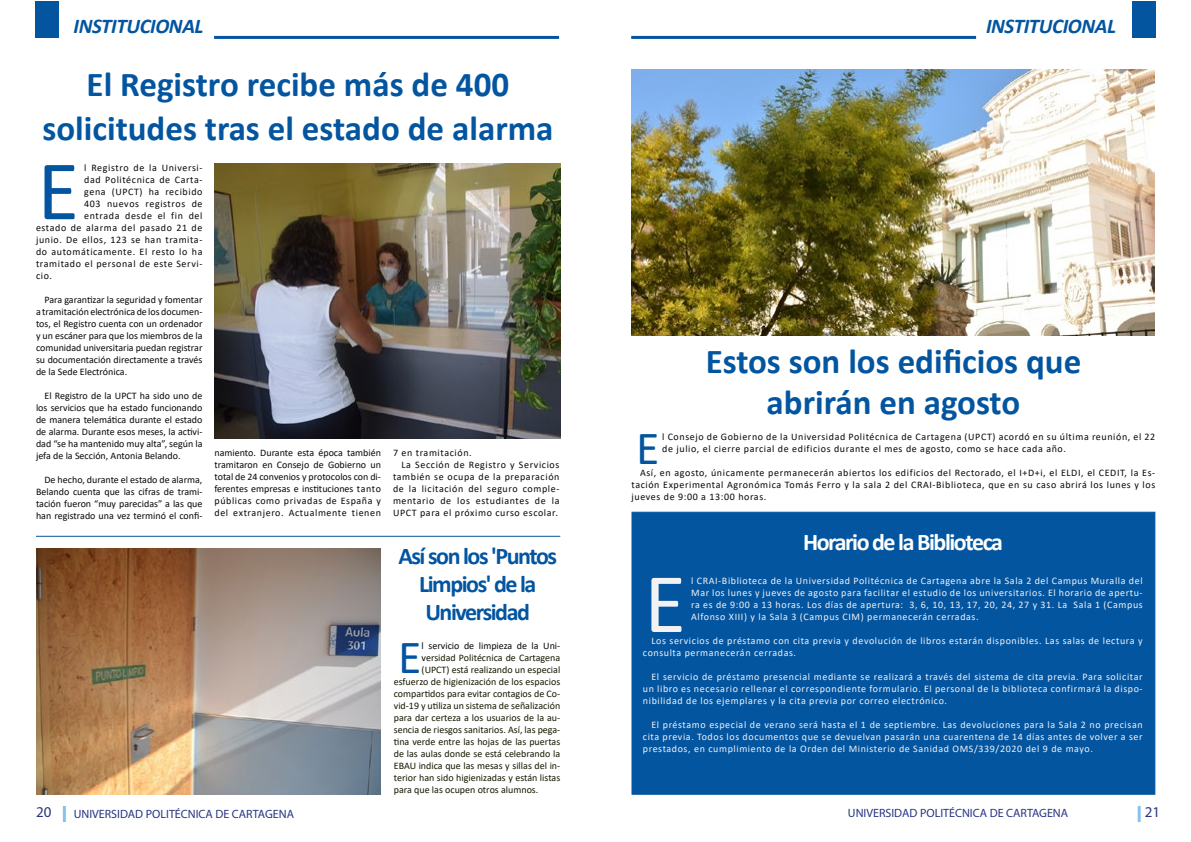
<style>
.page{position:relative;width:1191px;height:842px;background:#fff}
.page>*{position:absolute;margin:0;border:0;box-sizing:border-box;transform-origin:0 0}
.t1{font:85.6px "Calibri";color:#0355a0}
.t2{font:85.6px "Calibri";color:#f2f2f5}
.t3{font:47.8px "Calibri";color:#0355a0}
.t4{font:700 35px/40.7px "Calibri";color:#0355a0;text-align:center}
.t5{font:700 24px/28px "Calibri";letter-spacing:-.06em;color:#0355a0;text-align:center}
.t6{font:700 24px "Calibri";letter-spacing:-.06em;color:#fff}
.t7{font:italic 700 21px "Calibri";letter-spacing:-.02em;color:#0355a0}
.t8{font:15px "Myriad Pro";color:#283583}
.t9{font:12px "Myriad Pro";color:#283583}
.t10{font:10px/12px "Calibri";letter-spacing:.06em;color:#080808;text-align:justify}
.t11{font:10px/12px "Calibri";letter-spacing:.06em;color:#f2f2f5;text-align:justify}
.t12{font:10px "Calibri";color:#171700}
.t13{font:10px "Calibri";color:#080808}
.s1{color:#080808}
</style>
<div class="page">
<hr style="left:63px;top:806px;width:3px;height:16px;background:#89c2eb">
<hr style="left:1137px;top:806px;width:3px;height:16px;background:#89c2eb">
<div style="left:36px;top:1px;width:23px;height:36px;background:#0355a0"></div>
<hr style="left:214px;top:36px;width:345px;height:3px;background:#0355a0">
<hr style="left:631px;top:36px;width:345px;height:3px;background:#0355a0">
<div style="left:1131px;top:2px;width:24px;height:36px;background:#0355a0"></div>
<img style="left:631px;top:69px;width:524px;height:267px">
<img style="left:214px;top:164px;width:346px;height:274px">
<hr style="left:36px;top:536px;width:524px;height:1px;background:#0355a0">
<img style="left:36px;top:549px;width:345px;height:246px">
<div style="left:631px;top:512px;width:524px;height:283px;background:#0355a0;border:1px solid #0355a0"></div>
<h3 class="t7" style="left:74px;top:11px;width:131px">INSTITUCIONAL</h3>
<h3 class="t7" style="left:986px;top:11px;width:131px">INSTITUCIONAL</h3>
<h3 class="t4" style="left:42px;top:62px;width:512px;line-height:44px">El Registro recibe más de 400 solicitudes tras el estado de alarma</h3>
<h1 class="t1" style="left:37px;top:131px;width:43px">E</h1>
<p class="t10" style="left:84px;top:162px;width:120px">l Registro de la Universi-</p>
<p class="t10" style="left:84px;top:174px;width:120px">dad Politécnica de Carta-</p>
<p class="t10" style="left:84px;top:186px;width:120px">gena (UPCT) ha recibido</p>
<p class="t10" style="left:84px;top:198px;width:120px">403 nuevos registros de</p>
<p class="t10" style="left:84px;top:210px;width:120px">entrada desde el fin del</p>
<p class="t10" style="left:36px;top:222px;width:168px">estado de alarma del pasado 21 de</p>
<p class="t10" style="left:36px;top:234px;width:168px">junio. De ellos, 123 se han tramita-</p>
<p class="t10" style="left:36px;top:246px;width:168px">do automáticamente. El resto lo ha</p>
<p class="t10" style="left:36px;top:258px;width:168px">tramitado el personal de este Servi-</p>
<p class="t10" style="left:36px;top:270px;width:18px">cio.</p>
<p class="t10" style="left:36px;top:294px;width:168px;text-indent:8px">Para garantizar la seguridad y fomentar a tramitación electrónica de los documen&shy;tos, el Registro cuenta con un ordenador y un escáner para que los miembros de la comunidad universitaria puedan registrar su documentación directamente a través de la Sede Electrónica.</p>
<p class="t10" style="left:36px;top:390px;width:168px;text-indent:8px">El Registro de la UPCT ha sido uno de los servicios que ha estado funcionando de manera telemática durante el estado de alarma. Durante esos meses, la activi&shy;dad “se ha mantenido muy alta”, según la jefa de la Sección, Antonia Belando.</p>
<p class="t10" style="left:36px;top:474px;width:168px;text-indent:8px">De hecho, durante el estado de alarma, Belando cuenta que las cifras de trami&shy;tación fueron “muy parecidas” a las que han registrado una vez terminó el confi-</p>
<p class="t10" style="left:214px;top:447px;width:168px">namiento. Durante esta época también tramitaron en Consejo de Gobierno un total de 24 convenios y protocolos con di&shy;ferentes empresas e instituciones tanto públicas como privadas de España y del extranjero. Actualmente tienen</p>
<p class="t10" style="left:393px;top:447px;width:80px">7 en tramitación.</p>
<p class="t10" style="left:401px;top:459px;width:159px">La Sección de Registro y Servicios</p>
<p class="t10" style="left:393px;top:471px;width:168px">también se ocupa de la preparación</p>
<p class="t10" style="left:393px;top:483px;width:168px">de la licitación del seguro comple-</p>
<p class="t10" style="left:393px;top:495px;width:168px">mentario de los estudiantes de la</p>
<p class="t10" style="left:393px;top:507px;width:166px">UPCT para el próximo curso escolar.</p>
<h3 class="t5" style="left:398px;top:542px;width:160px">Así son los 'Puntos<br>Limpios' de la<br>Universidad</h3>
<h2 class="t3" style="left:398px;top:624px;width:25px">E</h2>
<p class="t13" style="left:421px;top:639px;width:140px">l servicio de limpieza de la Uni-</p>
<p class="t12" style="left:421px;top:651px;width:140px"><span class="s1">v</span>ersidad Politécnica de Cartagena</p>
<p class="t12" style="left:421px;top:663px;width:140px">(UPCT) está realizando un especial</p>
<p class="t12" style="left:394px;top:675px;width:168px">esfuerzo de higienización de los espacios</p>
<p class="t12" style="left:394px;top:687px;width:168px">compartidos para evitar contagios de Co-</p>
<p class="t12" style="left:394px;top:699px;width:168px">vid-19 y utiliza un sistema de señalización</p>
<p class="t12" style="left:394px;top:711px;width:168px">para dar certeza a los usuarios de la au-</p>
<p class="t12" style="left:394px;top:723px;width:168px">sencia de riesgos sanitarios. Así, las pega-</p>
<p class="t12" style="left:394px;top:735px;width:168px">tina verde entre las hojas de las puertas</p>
<p class="t12" style="left:394px;top:747px;width:168px">de las aulas donde se está celebrando la</p>
<p class="t12" style="left:394px;top:759px;width:168px">EBAU indica que las mesas y sillas del in-</p>
<p class="t12" style="left:394px;top:771px;width:168px">terior han sido higienizadas y están listas</p>
<p class="t12" style="left:394px;top:783px;width:146px">para que las ocupen otros alumnos.</p>
<h3 class="t4" style="left:705px;top:340px;width:377px">Estos son los edificios que abrirán en agosto</h3>
<h2 class="t3" style="left:636px;top:415px;width:25px">E</h2>
<p class="t10" style="left:662px;top:430px;width:494px">l Consejo de Gobierno de la Universidad Politécnica de Cartagena (UPCT) acordó en su última reunión, el 22 de julio, el cierre parcial de edificios durante el mes de agosto, como se hace cada año.</p>
<p class="t10" style="left:631px;top:466px;width:525px;text-indent:8px">Así, en agosto, únicamente permanecerán abiertos los edificios del Rectorado, el I+D+i, el ELDI, el CEDIT, la Es&shy;tación Experimental Agronómica Tomás Ferro y la sala 2 del CRAI-Biblioteca, que en su caso abrirá los lunes y los jueves de 9:00 a 13:00 horas.</p>
<h3 class="t6" style="left:803px;top:525px;width:201px">Horario de la Biblioteca</h3>
<h1 class="t2" style="left:644px;top:544px;width:43px">E</h1>
<p class="t11" style="left:691px;top:574px;width:453px">l CRAI-Biblioteca de la Universidad Politécnica de Cartagena abre la Sala 2 del Campus Muralla del Mar los lunes y jueves de agosto para facilitar el estudio de los universitarios. El horario de apertu&shy;ra es de 9:00 a 13 horas. Los días de apertura: 3, 6, 10, 13, 17, 20, 24, 27 y 31. La Sala 1 (Campus Alfonso XIII) y la Sala 3 (Campus CIM) permanecerán cerradas.</p>
<p class="t11" style="left:643px;top:634px;width:501px;text-indent:8px">Los servicios de préstamo con cita previa y devolución de libros estarán disponibles. Las salas de lectura y consulta permanecerán cerradas.</p>
<p class="t11" style="left:643px;top:670px;width:501px;text-indent:8px">El servicio de préstamo presencial mediante se realizará a través del sistema de cita previa. Para solicitar un libro es necesario rellenar el correspondiente formulario. El personal de la biblioteca confirmará la dispo&shy;nibilidad de los ejemplares y la cita previa por correo electrónico.</p>
<p class="t11" style="left:643px;top:718px;width:501px;text-indent:8px">El préstamo especial de verano será hasta el 1 de septiembre. Las devoluciones para la Sala 2 no precisan cita previa. Todos los documentos que se devuelvan pasarán una cuarentena de 14 días antes de volver a ser prestados, en cumplimiento de la Orden del Ministerio de Sanidad OMS/339/2020 del 9 de mayo.</p>
<h3 class="t8" style="left:36px;top:803px;width:17px">20</h3>
<p class="t9" style="left:74px;top:806px;width:222px">UNIVERSIDAD POLITÉCNICA DE CARTAGENA</p>
<p class="t9" style="left:848px;top:805px;width:222px">UNIVERSIDAD POLITÉCNICA DE CARTAGENA</p>
<h3 class="t8" style="left:1144px;top:803px;width:17px">21</h3>
</div>
